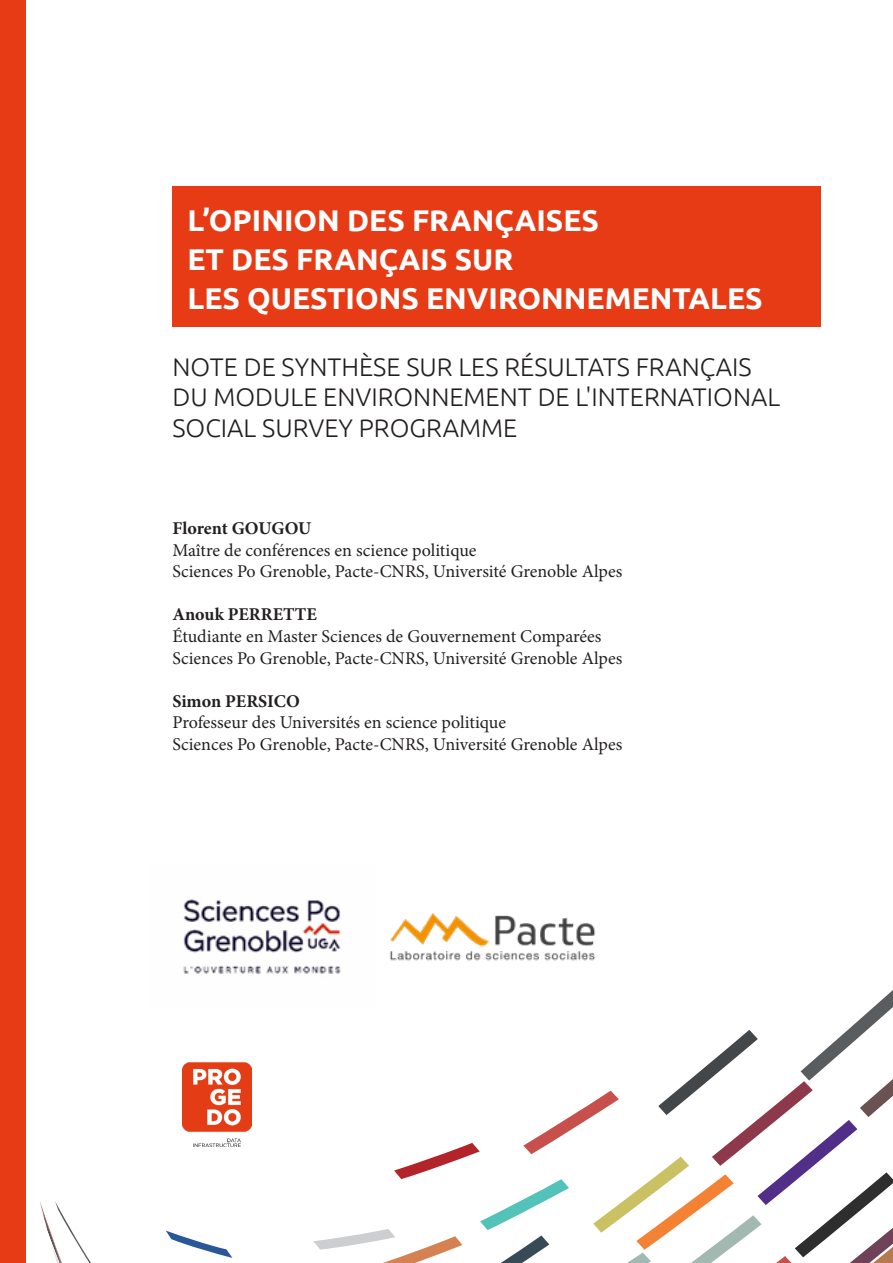
<style>
.page{position:relative;width:893px;height:1263px;background:#fff}
.page>*{position:absolute;margin:0;border:0;box-sizing:border-box;transform-origin:0 0}
.t1{font:700 30px "Ubuntu";color:#fff}
.t2{font:300 25.5px/30.6px "Ubuntu";color:#231f20}
.t3{font:18px "Minion Pro";color:#231f20}
.t4{font:700 18px "Minion Pro";color:#231f20}
</style>
<div class="page">
<div style="left:172px;top:187px;width:649px;height:140px;background:#e73b16"></div>
<svg style="left:166px;top:1230px;width:66px;height:28px"></svg>
<svg style="left:313px;top:990px;width:580px;height:273px"></svg>
<svg style="left:40px;top:1202px;width:51px;height:61px"></svg>
<div style="left:0;top:0;width:26px;height:1263px;background:#e73b16"></div>
<img style="left:183px;top:1062px;width:69px;height:85px">
<img style="left:183px;top:899px;width:191px;height:109px">
<img style="left:389px;top:913px;width:207px;height:48px">
<p class="t1" style="left:187px;top:202px;width:413px">L’OPINION DES FRANÇAISES</p>
<p class="t1" style="left:187px;top:241px;width:327px">ET DES FRANÇAIS SUR</p>
<p class="t1" style="left:187px;top:280px;width:577px">LES QUESTIONS ENVIRONNEMENTALES</p>
<p class="t2" style="left:172px;top:351px;width:581px">NOTE DE SYNTHÈSE SUR LES RÉSULTATS FRANÇAIS</p>
<p class="t2" style="left:172px;top:381px;width:609px">DU MODULE ENVIRONNEMENT DE L'INTERNATIONAL<br>SOCIAL SURVEY PROGRAMME</p>
<p class="t4" style="left:172px;top:516px;width:140px">Florent GOUGOU</p>
<p class="t3" style="left:172px;top:538px;width:306px">Maître de conférences en science politique</p>
<p class="t3" style="left:172px;top:559px;width:451px">Sciences Po Grenoble, Pacte-CNRS, Université Grenoble Alpes</p>
<p class="t4" style="left:172px;top:602px;width:146px">Anouk PERRETTE</p>
<p class="t3" style="left:173px;top:624px;width:431px">Étudiante en Master Sciences de Gouvernement Comparées</p>
<p class="t3" style="left:172px;top:646px;width:451px">Sciences Po Grenoble, Pacte-CNRS, Université Grenoble Alpes</p>
<p class="t4" style="left:172px;top:688px;width:129px">Simon PERSICO</p>
<p class="t3" style="left:172px;top:711px;width:335px">Professeur des Universités en science politique</p>
<p class="t3" style="left:172px;top:732px;width:451px">Sciences Po Grenoble, Pacte-CNRS, Université Grenoble Alpes</p>
</div>
